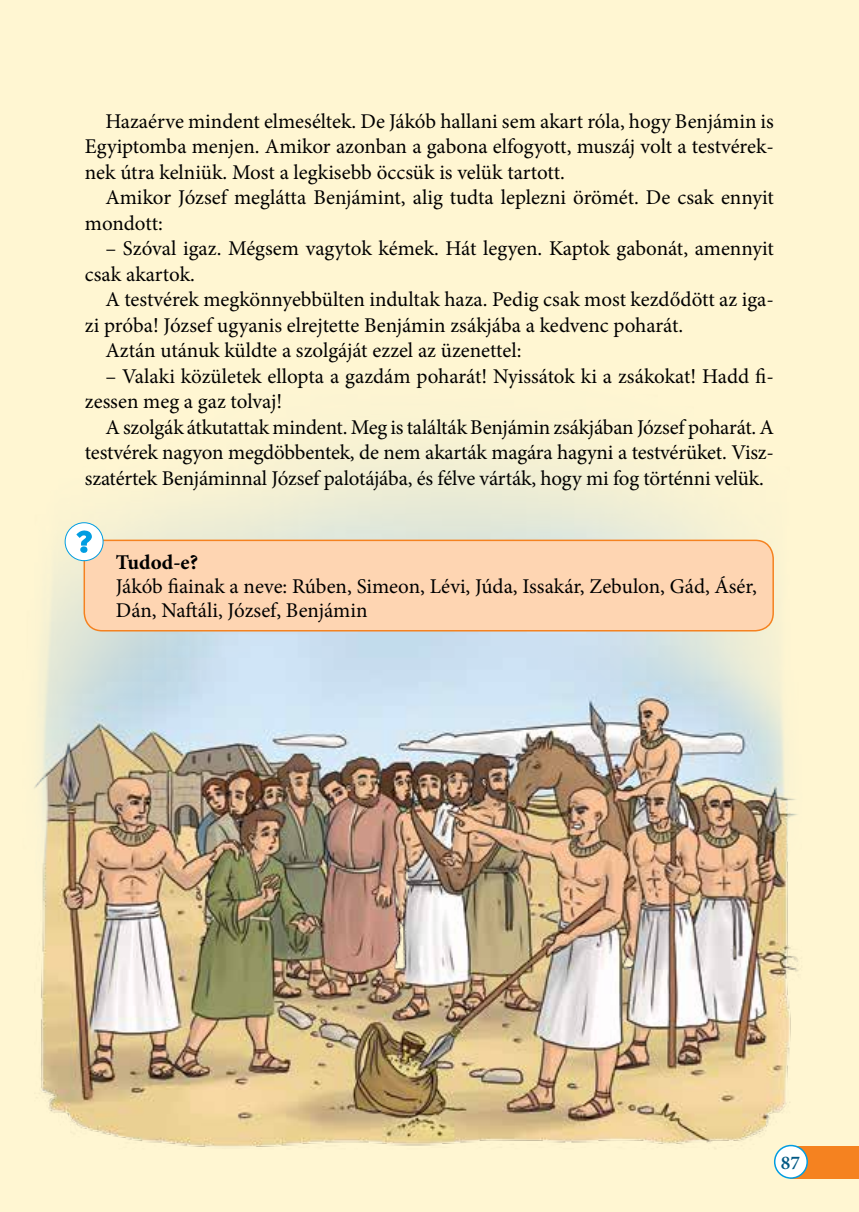
<style>
.page{position:relative;width:859px;height:1212px;background:#fff6d2}
.page>*{position:absolute;margin:0;border:0;box-sizing:border-box;transform-origin:0 0}
.t1{font:21px/25.5px "Minion Pro";letter-spacing:-.005em;color:#000}
.t2{font:700 21px "Minion Pro";letter-spacing:.005em;color:#000}
.t3{font:600 19.5px "Minion Pro";color:#005884}
</style>
<div class="page">
<img style="left:34px;top:454px;width:765px;height:725px">
<div style="left:84px;top:540px;width:689px;height:91px;background:#fed5b2;border-radius:18px"></div>
<div style="left:84px;top:540px;width:690px;height:91px;border:2px solid #f58220;border-radius:18px"></div>
<div style="left:65px;top:523px;width:38px;height:38px;background:#fff;border-radius:50%"></div>
<div style="left:65px;top:522px;width:38px;height:39px;border:1px solid #009de1;border-radius:50%"></div>
<svg style="left:76px;top:530px;width:16px;height:23px"></svg>
<div style="left:791px;top:1146px;width:68px;height:33px;background:#f58220"></div>
<div style="left:775px;top:1145px;width:32px;height:33px;background:#fff;border-radius:50%"></div>
<div style="left:774px;top:1145px;width:34px;height:34px;border:2px solid #009de1;border-radius:50%"></div>
<p class="t1" style="left:85px;top:108px;width:690px;text-align:justify;text-indent:20px">Hazaérve mindent elmeséltek. De Jákób hallani sem akart róla, hogy Benjámin is Egyiptomba menjen. Amikor azonban a gabona elfogyott, muszáj volt a testvérek&shy;nek útra kelniük. Most a legkisebb öccsük is velük tartott.</p>
<p class="t1" style="left:85px;top:185px;width:690px;text-indent:20px">Amikor József meglátta Benjámint, alig tudta leplezni örömét. De csak ennyit mondott:</p>
<p class="t1" style="left:85px;top:236px;width:690px;text-indent:20px">– Szóval igaz. Mégsem vagytok kémek. Hát legyen. Kaptok gabonát, amennyit csak akartok.</p>
<p class="t1" style="left:105px;top:287px;width:670px">A testvérek megkönnyebbülten indultak haza. Pedig csak most kezdődött az iga-</p>
<p class="t1" style="left:85px;top:312px;width:600px">zi próba! József ugyanis elrejtette Benjámin zsákjába a kedvenc poharát.</p>
<p class="t1" style="left:105px;top:338px;width:418px">Aztán utánuk küldte a szolgáját ezzel az üzenettel:</p>
<p class="t1" style="left:85px;top:363px;width:690px;text-indent:20px">– Valaki közületek ellopta a gazdám poharát! Nyissátok ki a zsákokat! Hadd fi&shy;zessen meg a gaz tolvaj!</p>
<p class="t1" style="left:85px;top:414px;width:691px;text-align:justify;text-indent:20px">A szolgák átkutattak mindent. Meg is találták Benjámin zsákjában József poharát. A testvérek nagyon megdöbbentek, de nem akarták magára hagyni a testvérüket. Vis - szatértek Benjáminnal József palotájába, és félve várták, hogy mi fog történni velük.</p>
<p class="t2" style="left:116px;top:550px;width:84px">Tudod-e?</p>
<p class="t1" style="left:116px;top:575px;width:642px;line-height:24px">Jákób fiainak a neve: Rúben, Simeon, Lévi, Júda, Issakár, Zebulon, Gád, Ásér,<br>Dán, Naftáli, József, Benjámin</p>
<p class="t3" style="left:781px;top:1151px;width:21px">87</p>
</div>
